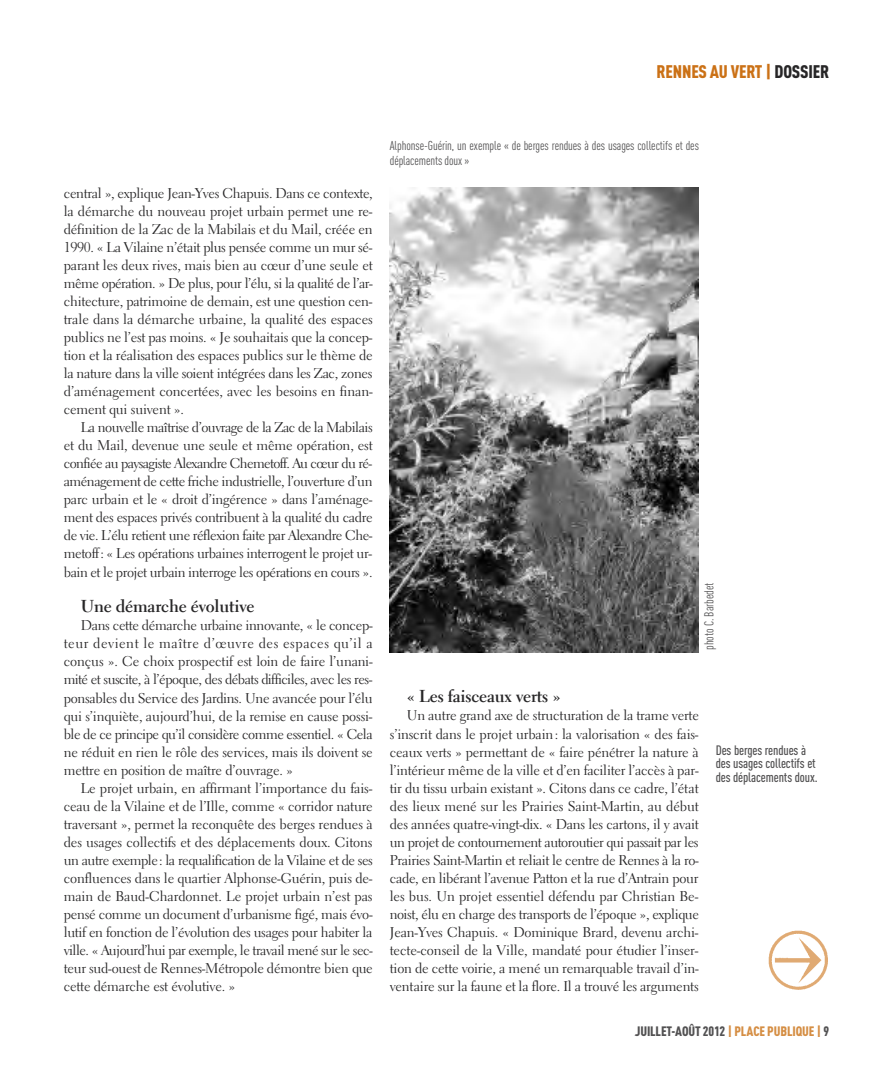
<style>
.page{position:relative;width:893px;height:1085px;background:#fff}
.page>*{position:absolute;margin:0;border:0;box-sizing:border-box;transform-origin:0 0}
.t1{font:900 18px "DIN Cond";letter-spacing:-.01em;color:#cb7116}
.t2{font:700 17.25px "Electra LT";letter-spacing:-.01em;color:#272627}
.t3{font:14.1px/18px "Electra LT";letter-spacing:-.01em;color:#272627;text-align:justify}
.t4{font:500 13.5px/13.5px "DIN Cond";letter-spacing:-.01em;color:#525152}
.t5{font:900 13.5px "DIN Cond";letter-spacing:-.01em;color:#525152}
.t6{font:12.75px/15px "DIN Cond";letter-spacing:-.005em;color:#525152}
.s1{color:#272627}
.s2{color:#d58e44}
</style>
<div class="page">
<img style="left:768px;top:930px;width:60px;height:60px">
<img style="left:390px;top:187px;width:309px;height:465px">
<p class="t1" style="left:657px;top:60px;width:174px">RENNES AU VERT | <span class="s1">DOSSIER</span></p>
<p class="t3" style="left:64px;top:186px;width:311px">central », explique Jean-Yves Chapuis. Dans ce contexte, la démarche du nouveau projet urbain permet une re&shy;définition de la Zac de la Mabilais et du Mail, créée en 1990. « La Vilaine n’était plus pensée comme un mur sé&shy;parant les deux rives, mais bien au cœur d’une seule et même opération. » De plus, pour l’élu, si la qualité de l’ar&shy;chitecture, patrimoine de demain, est une question cen&shy;trale dans la démarche urbaine, la qualité des espaces publics ne l’est pas moins. « Je souhaitais que la concep&shy;tion et la réalisation des espaces publics sur le thème de la nature dans la ville soient intégrées dans les Zac, zones d’aménagement concertées, avec les besoins en finan&shy;cement qui suivent ».</p>
<p class="t3" style="left:64px;top:420px;width:311px;text-indent:17px">La nouvelle maîtrise d’ouvrage de la Zac de la Mabilais et du Mail, devenue une seule et même opération, est confiée au paysagiste Alexandre Chemetoff. Au cœur du ré&shy;aménagement de cette friche industrielle, l’ouverture d’un parc urbain et le « droit d’ingérence » dans l’aménage&shy;ment des espaces privés contribuent à la qualité du cadre de vie. L’élu retient une réflexion faite par Alexandre Che&shy;metoff: « Les opérations urbaines interrogent le projet ur&shy;bain et le projet urbain interroge les opérations en cours ».</p>
<p class="t2" style="left:81px;top:599px;width:175px">Une démarche évolutive</p>
<p class="t3" style="left:64px;top:618px;width:311px;text-indent:17px">Dans cette démarche urbaine innovante, « le concep&shy;teur devient le maître d’œuvre des espaces qu’il a conçus ». Ce choix prospectif est loin de faire l’unani&shy;mité et suscite, à l’époque, des débats difficiles, avec les res&shy;ponsables du Service des Jardins. Une avancée pour l’élu qui s’inquiète, aujourd’hui, de la remise en cause possi&shy;ble de ce principe qu’il considère comme essentiel. « Cela ne réduit en rien le rôle des services, mais ils doivent se mettre en position de maître d’ouvrage. »</p>
<p class="t3" style="left:64px;top:780px;width:311px;text-indent:17px">Le projet urbain, en affirmant l’importance du fais&shy;ceau de la Vilaine et de l’Ille, comme « corridor nature traversant », permet la reconquête des berges rendues à des usages collectifs et des déplacements doux. Citons un autre exemple: la requalification de la Vilaine et de ses confluences dans le quartier Alphonse-Guérin, puis de&shy;main de Baud-Chardonnet. Le projet urbain n’est pas pensé comme un document d’urbanisme figé, mais évo&shy;lutif en fonction de l’évolution des usages pour habiter la ville. « Aujourd’hui par exemple, le travail mené sur le sec&shy;teur sud-ouest de Rennes-Métropole démontre bien que cette démarche est évolutive. »</p>
<p class="t6" style="left:390px;top:138px;width:311px">Alphonse-Guérin, un exemple « de berges rendues à des usages collectifs et des déplacements doux »</p>
<p class="t6" style="left:701px;top:649px;width:68px;rotate:-90deg">photo C. Barbedet</p>
<p class="t2" style="left:407px;top:689px;width:155px">« Les faisceaux verts »</p>
<p class="t3" style="left:390px;top:708px;width:311px;text-indent:17px">Un autre grand axe de structuration de la trame verte s’inscrit dans le projet urbain: la valorisation « des fais&shy;ceaux verts » permettant de « faire pénétrer la nature à l’intérieur même de la ville et d’en faciliter l’accès à par&shy;tir du tissu urbain existant ». Citons dans ce cadre, l’état des lieux mené sur les Prairies Saint-Martin, au début des années quatre-vingt-dix. « Dans les cartons, il y avait un projet de contournement autoroutier qui passait par les Prairies Saint-Martin et reliait le centre de Rennes à la ro&shy;cade, en libérant l’avenue Patton et la rue d’Antrain pour les bus. Un projet essentiel défendu par Christian Be&shy;noist, élu en charge des transports de l’époque », explique Jean-Yves Chapuis. « Dominique Brard, devenu archi&shy;tecte-conseil de la Ville, mandaté pour étudier l’inser&shy;tion de cette voirie, a mené un remarquable travail d’in&shy;ventaire sur la faune et la flore. Il a trouvé les arguments</p>
<p class="t4" style="left:716px;top:742px;width:103px">Des berges rendues à des usages collectifs et des déplacements doux.</p>
<p class="t5" style="left:635px;top:1022px;width:196px">JUILLET-AOÛT 2012 <span class="s2">| PLACE PUBLIQUE |</span> 9</p>
</div>
